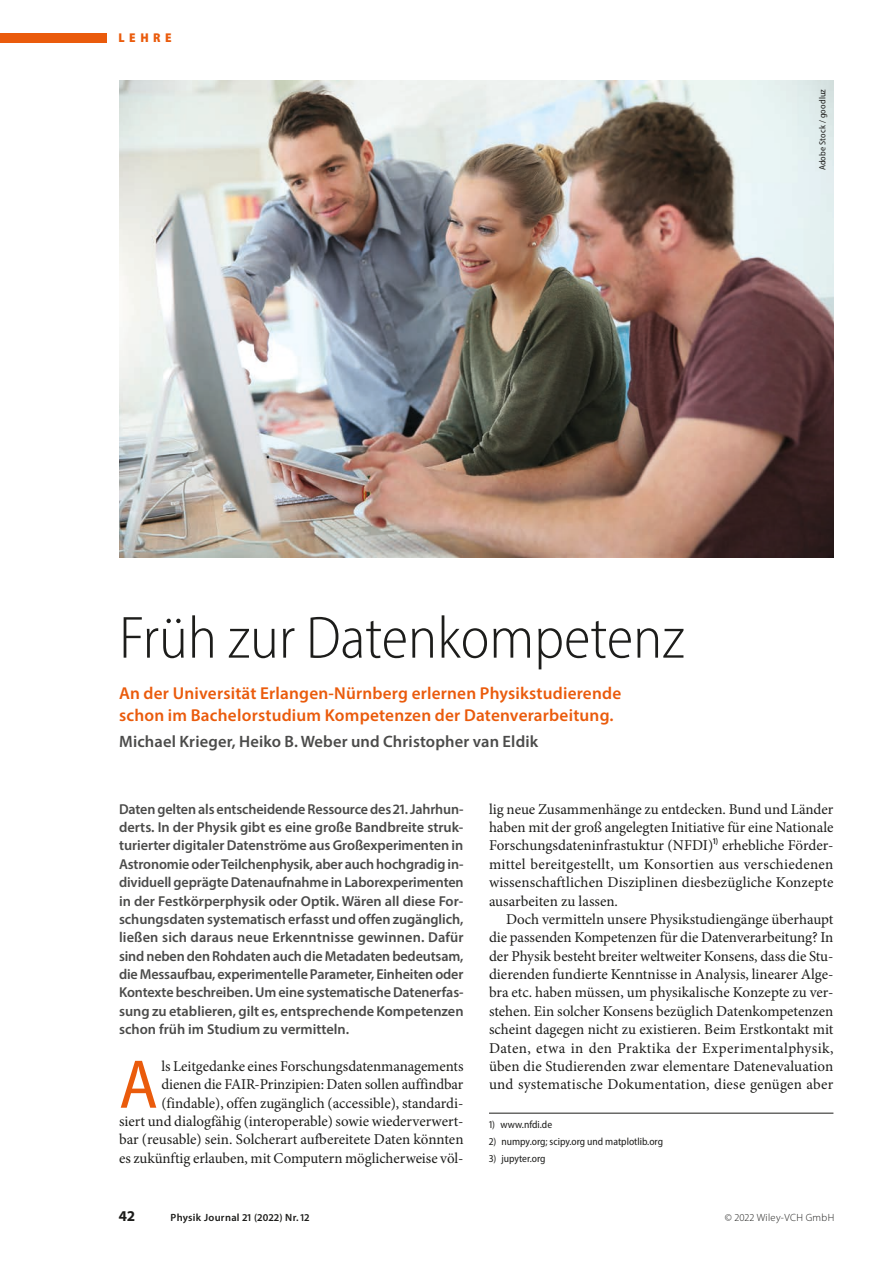
<style>
.page{position:relative;width:893px;height:1263px;background:#fff}
.page>*{position:absolute;margin:0;border:0;box-sizing:border-box;transform-origin:0 0}
.GT_Initial_3zeilig{font:semi-condensed 69.6px "Myriad Pro";color:#ea5b0c}
.Head{font:300 semi-condensed 60px "Myriad Pro";color:#1d1d1b}
.Subhead{font:600 17.25px/21.8px "Myriad Pro";letter-spacing:.01em;color:#ea5b0c}
.Autor{font:600 16.5px "Myriad Pro";letter-spacing:.01em;color:#4b4b4a}
.GT_Initial_3zeilig-2{font:15px/18.3px "Minion Pro";letter-spacing:-.005em;color:#1d1d1b;text-align:right}
.GT{font:15px/18.3px "Minion Pro";letter-spacing:.015em;color:#1d1d1b;text-align:justify}
.t1{font:700 15px "Myriad Pro";color:#1d1d1b}
.Vorspann{font:600 14.4px/18.3px "Myriad Pro";color:#4b4b4a;text-align:justify}
.t2{font:900 semi-condensed 12.75px "Myriad Pro";letter-spacing:.36em;color:#ea5b0c}
.FN__ohne_Linie{font:semi-condensed 10.5px "Myriad Pro";color:#1d1d1b}
.t3{font:600 10.5px "Myriad Pro";letter-spacing:.03em;color:#1d1d1b}
.t4{font:300 10.5px "Myriad Pro";letter-spacing:.03em;color:#1d1d1b}
.FN__mit_Linie{font:semi-condensed 10.5px "Myriad Pro";color:#1d1d1b}
.Bild_Quelle_schwarz{font:semi-condensed 9px "Myriad Pro";letter-spacing:.02em;color:#1d1d1b}
</style>
<div class="page">
<div style="left:0;top:33px;width:106px;height:9px;background:#ea5b0c"></div>
<hr style="left:489px;top:1113px;width:344px;height:1px;background:#1d1d1b">
<img style="left:119px;top:81px;width:714px;height:476px">
<p class="t2" style="left:118px;top:30px;width:55px">LEHRE</p>
<p class="Bild_Quelle_schwarz" style="left:817px;top:170px;width:83px;rotate:-90deg">Adobe Stock / goodluz</p>
<p class="Head" style="left:119px;top:602px;width:567px">Früh zur Datenkompetenz</p>
<p class="Subhead" style="left:119px;top:682px;width:504px">An der Universität Erlangen-Nürnberg erlernen Physikstudierende schon im Bachelorstudium Kompetenzen der Datenverarbeitung.</p>
<p class="Autor" style="left:119px;top:731px;width:421px">Michael Krieger, Heiko B. Weber und Christopher van Eldik</p>
<p class="Vorspann" style="left:119px;top:799px;width:346px">Daten gelten als entscheidende Ressource des 21. Jahrhun&shy;derts. In der Physik gibt es eine große Bandbreite struk&shy;turierter digitaler Datenströme aus Großexperimenten in Astronomie oder Teilchenphysik, aber auch hochgradig in&shy;dividuell geprägte Datenaufnahme in Laborexperimenten in der Festkörperphysik oder Optik. Wären all diese For&shy;schungsdaten systematisch erfasst und offen zugänglich, ließen sich daraus neue Erkenntnisse gewinnen. Dafür sind neben den Rohdaten auch die Metadaten bedeutsam, die Messaufbau, experimentelle Parameter, Einheiten oder Kontexte beschreiben. Um eine systematische Datenerfas&shy;sung zu etablieren, gilt es, entsprechende Kompetenzen schon früh im Studium zu vermitteln.</p>
<p class="GT_Initial_3zeilig" style="left:119px;top:1042px;width:40px">A</p>
<p class="GT_Initial_3zeilig-2" style="left:119px;top:1057px;width:346px">ls Leitgedanke eines Forschungsdatenmanagements dienen die FAIR-Prinzipien: Daten sollen auffindbar (findable), offen zugänglich (accessible), standardi-<br>siert und dialogfähig (interoperable) sowie wiederverwert&shy;bar (reusable) sein. Solcherart aufbereitete Daten könnten es zukünftig erlauben, mit Computern möglicherweise völ-</p>
<p class="GT_Initial_3zeilig-2" style="left:489px;top:800px;width:346px;text-align:justify">lig neue Zusammenhänge zu entdecken. Bund und Länder haben mit der groß angelegten Initiative für eine Nationale Forschungsdateninfrastuktur (NFDI)<sup>1)</sup> erhebliche Förder&shy;mittel bereitgestellt, um Konsortien aus verschiedenen wissenschaftlichen Disziplinen diesbezügliche Konzepte ausarbeiten zu lassen.</p>
<p class="GT" style="left:489px;top:910px;width:346px;text-indent:17px">Doch vermitteln unsere Physikstudiengänge überhaupt die passenden Kompetenzen für die Datenverarbeitung? In der Physik besteht breiter weltweiter Konsens, dass die Stu&shy;dierenden fundierte Kenntnisse in Analysis, linearer Alge&shy;bra etc. haben müssen, um physikalische Konzepte zu ver&shy;stehen. Ein solcher Konsens bezüglich Datenkompetenzen scheint dagegen nicht zu existieren. Beim Erstkontakt mit Daten, etwa in den Praktika der Experimentalphysik, üben die Studierenden zwar elementare Datenevaluation und systematische Dokumentation, diese genügen aber</p>
<p class="FN__mit_Linie" style="left:489px;top:1118px;width:65px">1) www.nfdi.de</p>
<p class="FN__ohne_Linie" style="left:489px;top:1135px;width:176px">2) numpy.org; scipy.org und matplotlib.org</p>
<p class="FN__ohne_Linie" style="left:489px;top:1152px;width:58px">3) jupyter.org</p>
<p class="t1" style="left:119px;top:1206px;width:18px">42</p>
<p class="t3" style="left:171px;top:1211px;width:141px">Physik Journal 21 (2022) Nr. 12</p>
<p class="t4" style="left:725px;top:1211px;width:111px">© 2022 Wiley-VCH GmbH</p>
</div>
